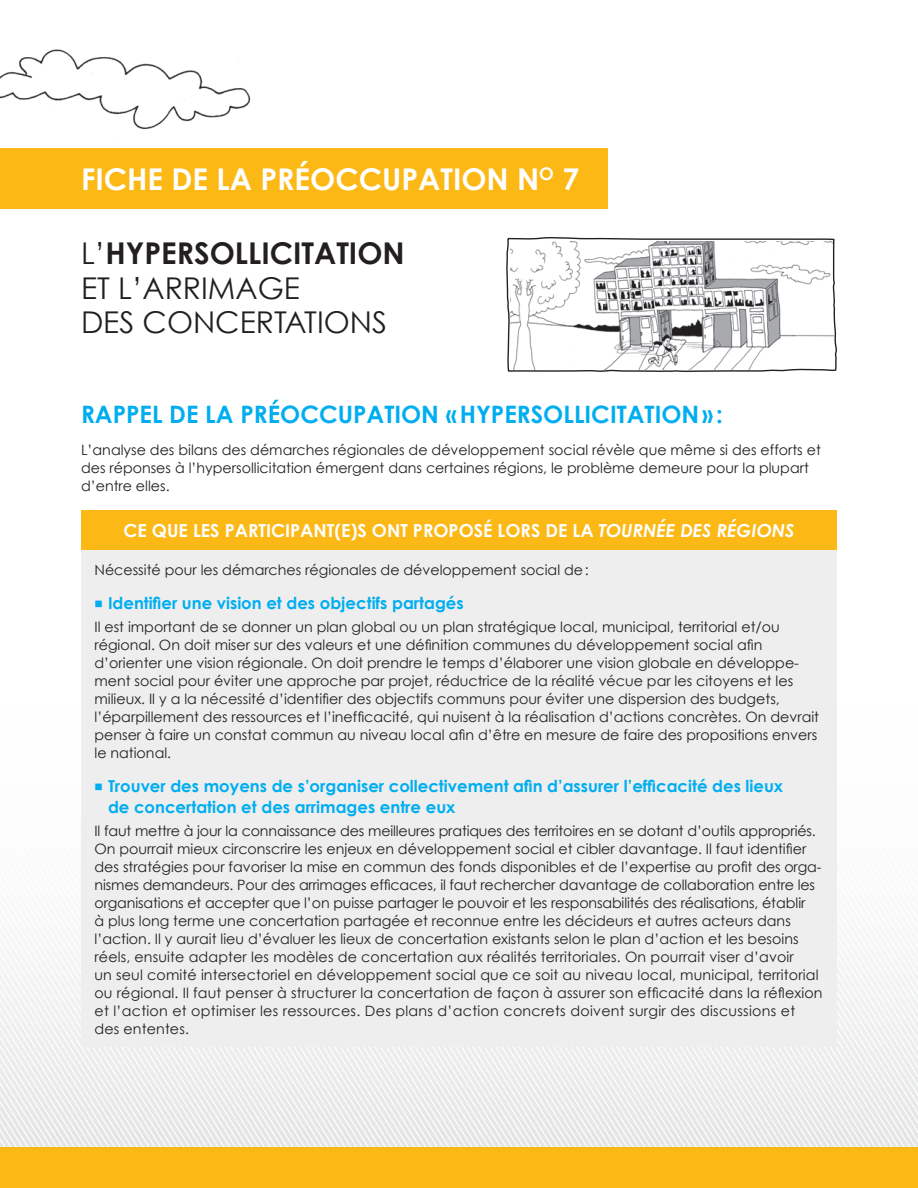
<style>
.page{position:relative;width:918px;height:1188px;background:#fff}
.page>*{position:absolute;margin:0;border:0;box-sizing:border-box;transform-origin:0 0}
.S-Titre_1_-_FICHE{font:30px/34.5px "Century Gothic";color:#231f20}
.Titre_-_FICHE{font:700 30px "Century Gothic";color:#fff}
.S-Titre_1{font:700 24px "Century Gothic";color:#00aeef}
.Titre_en-tête_-_TAB{font:700 18px "Century Gothic";color:#fff}
.t1{font:700 16.5px/21px "Century Gothic";color:#00aeef}
.Texte_courant{font:14.25px/18px "Century Gothic";color:#231f20}
.s1{font-weight:700}
.s2{font-style:italic}
</style>
<div class="page">
<svg style="left:838px;top:957px;width:6px;height:191px"></svg>
<svg style="left:844px;top:957px;width:6px;height:191px"></svg>
<svg style="left:850px;top:957px;width:68px;height:191px"></svg>
<img style="left:0;top:49px;width:251px;height:81px">
<div style="left:0;top:1148px;width:918px;height:40px;background:#fcb814"></div>
<svg style="left:0;top:957px;width:69px;height:191px"></svg>
<div style="left:0;top:148px;width:608px;height:61px;background:#fcb814"></div>
<div style="left:81px;top:510px;width:756px;height:40px;background:#fcb814"></div>
<div style="left:81px;top:550px;width:756px;height:497px;background:#eeeeef"></div>
<svg style="left:506px;top:237px;width:331px;height:135px"></svg>
<p class="Titre_-_FICHE" style="left:81px;top:160px;width:500px">FICHE DE LA PRÉOCCUPATION N<sup>O</sup> 7</p>
<p class="S-Titre_1_-_FICHE" style="left:81px;top:236px;width:325px">L’<span class="s1">HYPERSOLLICITATION<br></span>ET L’ARRIMAGE<br>DES CONCERTATIONS</p>
<p class="S-Titre_1" style="left:81px;top:399px;width:644px">RAPPEL DE LA PRÉOCCUPATION «HYPERSOLLICITATION» :</p>
<p class="Texte_courant" style="left:81px;top:440px;width:741px">L’analyse des bilans des démarches régionales de développement social révèle que même si des efforts et des réponses à l’hypersollicitation émergent dans certaines régions, le problème demeure pour la plupart d’entre elles.</p>
<p class="Titre_en-tête_-_TAB" style="left:124px;top:519px;width:672px">CE QUE LES PARTICIPANT(E)S ONT PROPOSÉ LORS DE LA <span class="s2">TOURNÉE DES RÉGIONS</span></p>
<p class="Texte_courant" style="left:94px;top:560px;width:496px">Nécessité pour les démarches régionales de développement social de:</p>
<p class="t1" style="left:108px;top:592px;width:357px">Identifier une vision et des objectifs partagés</p>
<p class="Texte_courant" style="left:94px;top:617px;width:726px">Il est important de se donner un plan global ou un plan stratégique local, municipal, territorial et/ou régional. On doit miser sur des valeurs et une définition communes du développement social afin d’orienter une vision régionale. On doit prendre le temps d’élaborer une vision globale en développe&shy;ment social pour éviter une approche par projet, réductrice de la réalité vécue par les citoyens et les milieux. Il y a la nécessité d’identifier des objectifs communs pour éviter une dispersion des budgets, l’éparpillement des ressources et l’inefficacité, qui nuisent à la réalisation d’actions concrètes. On devrait penser à faire un constat commun au niveau local afin d’être en mesure de faire des propositions envers le national.</p>
<p class="t1" style="left:108px;top:775px;width:677px">Trouver des moyens de s’organiser collectivement afin d’assurer l’efficacité des lieux de concertation et des arrimages entre eux</p>
<p class="Texte_courant" style="left:94px;top:822px;width:730px">Il faut mettre à jour la connaissance des meilleures pratiques des territoires en se dotant d’outils appropriés.<br>On pourrait mieux circonscrire les enjeux en développement social et cibler davantage. Il faut identifier des stratégies pour favoriser la mise en commun des fonds disponibles et de l’expertise au profit des orga&shy;nismes demandeurs. Pour des arrimages efficaces, il faut rechercher davantage de collaboration entre les organisations et accepter que l’on puisse partager le pouvoir et les responsabilités des réalisations, établir<br>à plus long terme une concertation partagée et reconnue entre les décideurs et autres acteurs dans l’action. Il y aurait lieu d’évaluer les lieux de concertation existants selon le plan d’action et les besoins réels, ensuite adapter les modèles de concertation aux réalités territoriales. On pourrait viser d’avoir<br>un seul comité intersectoriel en développement social que ce soit au niveau local, municipal, territorial ou régional. Il faut penser à structurer la concertation de façon à assurer son efficacité dans la réflexion et l’action et optimiser les ressources. Des plans d’action concrets doivent surgir des discussions et des ententes.</p>
</div>
